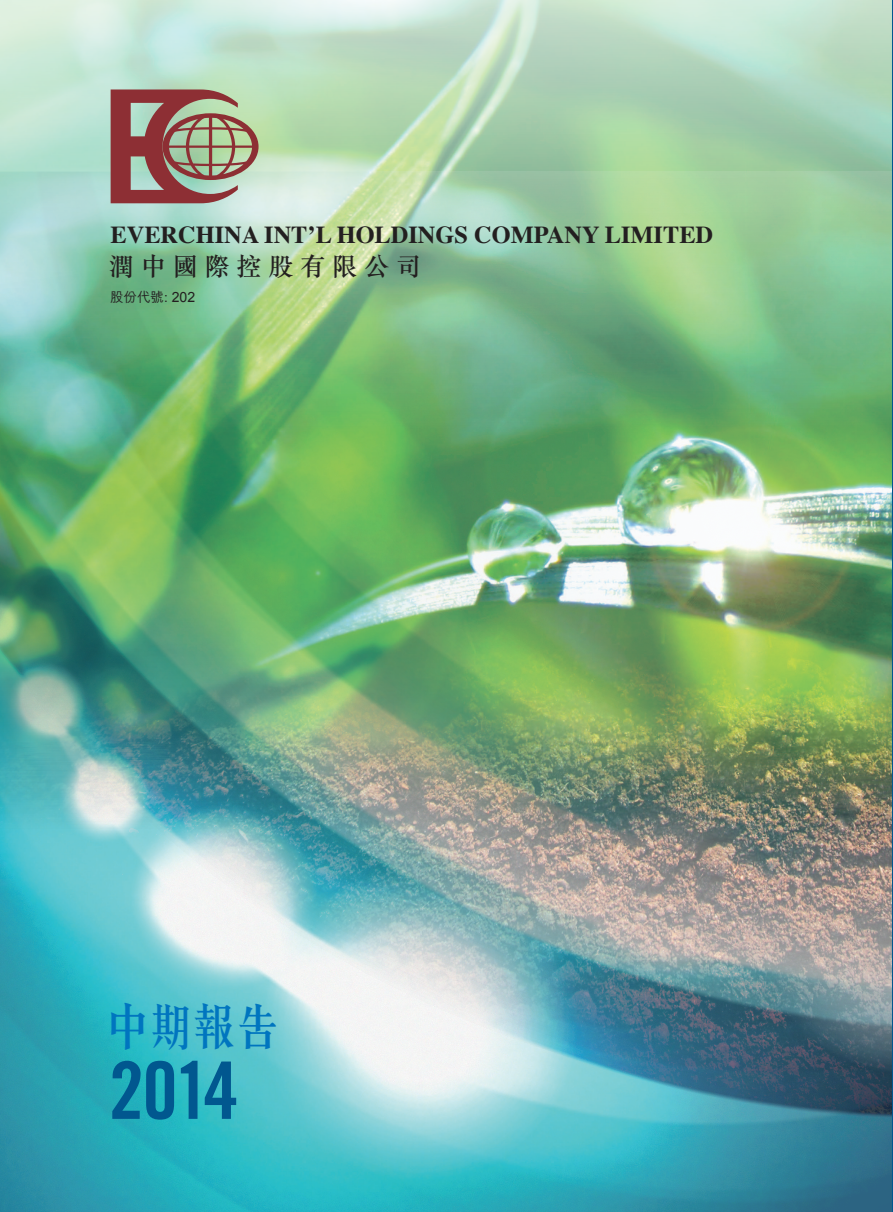
<style>
.page{position:relative;width:893px;height:1212px;background:#fff}
.page>*{position:absolute;margin:0;border:0;box-sizing:border-box;transform-origin:0 0}
.t1{font:79.35px "Trade Gothic LT Std Bd Cn 20";color:#01578f}
.t2{font:500 48.45px "C Song 3 HK";color:#0075bf}
.t3{font:500 25.35px "M Sung HK";letter-spacing:.26em;color:#231f20}
.t4{font:700 24.3px "Times";color:#231f20}
.t5{font:500 13.5px "M Hei HK";color:#231f20}
.s1{font-family:"Arial";font-weight:400;font-size:14.1px}
</style>
<div class="page">
<svg style="left:0;top:0;width:893px;height:172px;background:#b9dbc2"></svg>
<img style="left:0;top:172px;width:893px;height:1040px">
<svg style="left:111px;top:89px;width:148px;height:114px;background:#9e7f72"></svg>
<p class="t4" style="left:111px;top:211px;width:604px">EVERCHINA INT L’ HOLDINGS COMPANY LIMITED</p>
<p class="t3" style="left:109px;top:249px;width:314px">潤中國際控股有限公司</p>
<p class="t5" style="left:110px;top:287px;width:87px">股份代號: <span class="s1">202</span></p>
<h2 class="t2" style="left:104px;top:1003px;width:179px">中期報告</h2>
<h1 class="t1" style="left:109px;top:1042px;width:131px">2014</h1>
</div>
